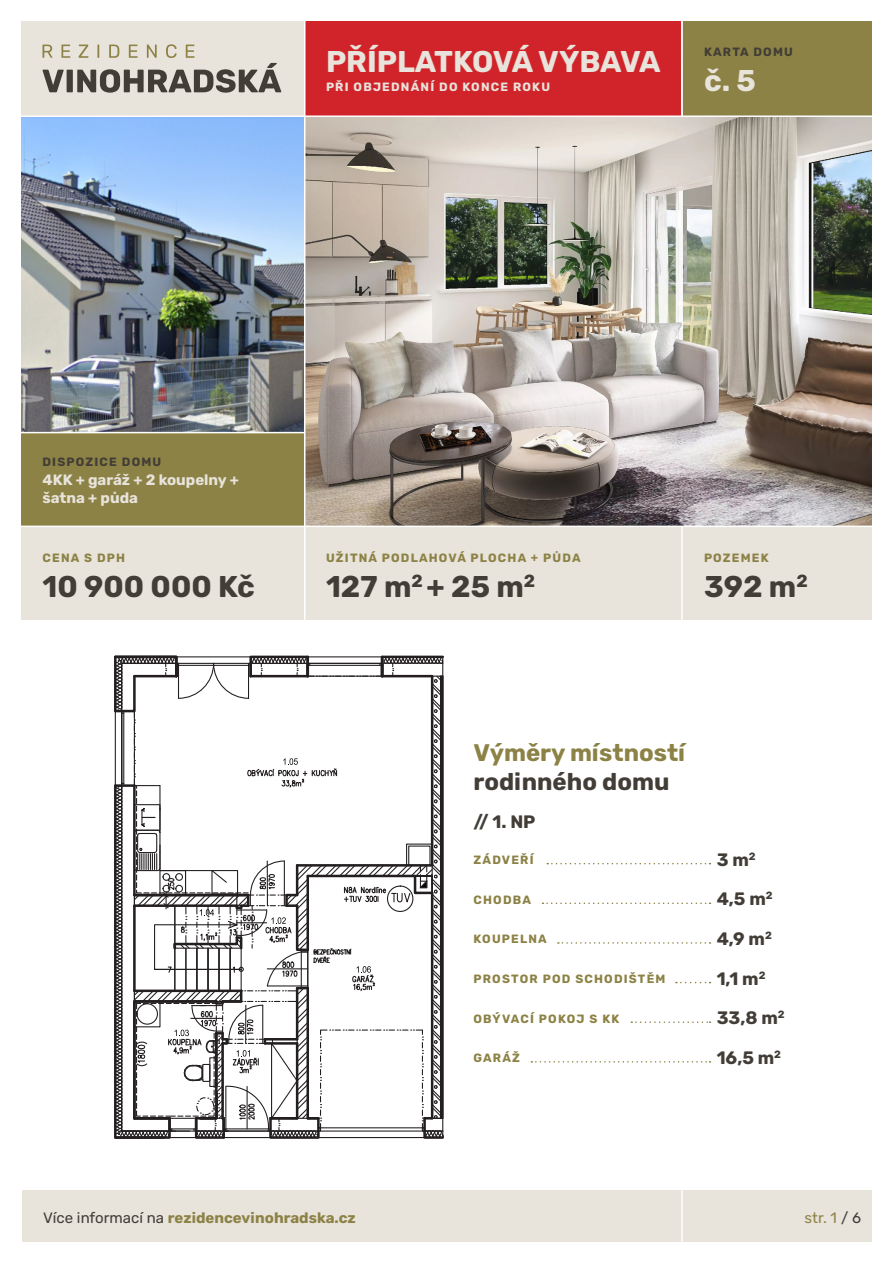
<style>
.page{position:relative;width:893px;height:1263px;background:#fff}
.page>*{position:absolute;margin:0;border:0;box-sizing:border-box;transform-origin:0 0}
.t1{font:700 30px "Rubik";color:#423d36}
.t2{font:700 30px "Rubik";color:#e8e3db}
.t3{font:700 24px "Rubik";color:#8c8245}
.t4{font:700 24px "Rubik";color:#423d36}
.t5{font:700 18px "Rubik";color:#423d36}
.t6{font:700 15px "Rubik";color:#8c8245}
.t7{font:700 15px/18px "Rubik";color:#e8e3db}
.t8{font:15px "Rubik";color:#8c8245}
.t9{font:700 12px "Rubik";letter-spacing:.1em;color:#8c8245}
.t10{font:700 12px "Rubik";letter-spacing:.1em;color:#e8e3db}
.t11{font:700 12px "Rubik";letter-spacing:.1em;color:#423d36}
.s1{font-weight:400;color:#423d36}
.s2{color:#423d36}
</style>
<div class="page">
<img style="left:21px;top:117px;width:283px;height:315px">
<div style="left:305px;top:526px;width:378px;height:94px;background:#e8e3db"></div>
<div style="left:683px;top:526px;width:189px;height:94px;background:#e8e3db"></div>
<div style="left:21px;top:526px;width:284px;height:94px;background:#e8e3db"></div>
<div style="left:21px;top:433px;width:284px;height:93px;background:#8c8245"></div>
<div style="left:21px;top:21px;width:284px;height:95px;background:#e8e3db"></div>
<img style="left:305px;top:117px;width:567px;height:409px">
<hr style="left:681px;top:526px;width:2px;height:97px;background:#fff">
<hr style="left:10px;top:526px;width:864px;height:1px;background:#fff">
<svg style="left:43px;top:44px;width:238px;height:49px"></svg>
<div style="left:22px;top:1190px;width:850px;height:52px;background:#e8e3db"></div>
<hr style="left:681px;top:1190px;width:2px;height:52px;background:#fff">
<svg style="left:547px;top:863px;width:163px;height:1px"></svg>
<svg style="left:542px;top:902px;width:168px;height:2px"></svg>
<svg style="left:558px;top:942px;width:152px;height:2px"></svg>
<svg style="left:676px;top:982px;width:34px;height:1px"></svg>
<svg style="left:631px;top:1021px;width:79px;height:2px"></svg>
<svg style="left:531px;top:1061px;width:179px;height:1px"></svg>
<div style="left:305px;top:21px;width:376px;height:95px;background:#d1232a"></div>
<hr style="left:304px;top:14px;width:1px;height:627px;background:#fff">
<div style="left:683px;top:21px;width:189px;height:95px;background:#8c8245"></div>
<hr style="left:10px;top:115px;width:864px;height:2px;background:#fff">
<svg style="left:114px;top:655px;width:330px;height:484px"></svg>
<div style="left:175px;top:873px;width:8px;height:8px;border:1px solid #231f20;border-radius:50%"></div>
<div style="left:159px;top:870px;width:27px;height:25px;border:1px solid #231f20"></div>
<p class="t2" style="left:326px;top:45px;width:336px">PŘÍPLATKOVÁ VÝBAVA</p>
<p class="t10" style="left:326px;top:80px;width:226px">PŘI OBJEDNÁNÍ DO KONCE ROKU</p>
<p class="t11" style="left:704px;top:45px;width:90px">KARTA DOMU</p>
<p class="t2" style="left:704px;top:64px;width:53px">č. 5</p>
<p class="t11" style="left:43px;top:456px;width:120px">DISPOZICE DOMU</p>
<p class="t7" style="left:43px;top:471px;width:198px">4KK + garáž + 2 koupelny + šatna + půda</p>
<p class="t9" style="left:43px;top:551px;width:84px">CENA S DPH</p>
<p class="t1" style="left:43px;top:570px;width:214px">10 900 000 Kč</p>
<p class="t9" style="left:326px;top:551px;width:256px">UŽITNÁ PODLAHOVÁ PLOCHA + PŮDA</p>
<p class="t9" style="left:704px;top:551px;width:66px">POZEMEK</p>
<p class="t1" style="left:326px;top:570px;width:211px">127 m<sup>2</sup> + 25 m<sup>2</sup></p>
<p class="t1" style="left:704px;top:570px;width:105px">392 m<sup>2</sup></p>
<p class="t3" style="left:473px;top:739px;width:213px">Výměry místností</p>
<p class="t4" style="left:473px;top:768px;width:197px">rodinného domu</p>
<p class="t5" style="left:473px;top:811px;width:63px">// 1. NP</p>
<p class="t9" style="left:473px;top:853px;width:62px">ZÁDVEŘÍ</p>
<p class="t5" style="left:717px;top:849px;width:41px">3 m<sup>2</sup></p>
<p class="t9" style="left:473px;top:893px;width:59px">CHODBA</p>
<p class="t5" style="left:717px;top:889px;width:57px">4,5 m<sup>2</sup></p>
<p class="t9" style="left:473px;top:932px;width:75px">KOUPELNA</p>
<p class="t5" style="left:717px;top:929px;width:57px">4,9 m<sup>2</sup></p>
<p class="t9" style="left:473px;top:972px;width:193px">PROSTOR POD SCHODIŠTĚM</p>
<p class="t5" style="left:717px;top:968px;width:50px">1,1 m<sup>2</sup></p>
<p class="t9" style="left:473px;top:1012px;width:147px">OBÝVACÍ POKOJ S KK</p>
<p class="t5" style="left:717px;top:1008px;width:69px">33,8 m<sup>2</sup></p>
<p class="t9" style="left:473px;top:1051px;width:48px">GARÁŽ</p>
<p class="t5" style="left:717px;top:1048px;width:66px">16,5 m<sup>2</sup></p>
<p class="t6" style="left:43px;top:1209px;width:314px"><span class="s1">Více informací na</span> rezidencevinohradska.cz</p>
<p class="t8" style="left:805px;top:1209px;width:58px">str. 1 <span class="s2">/ 6</span></p>
</div>
